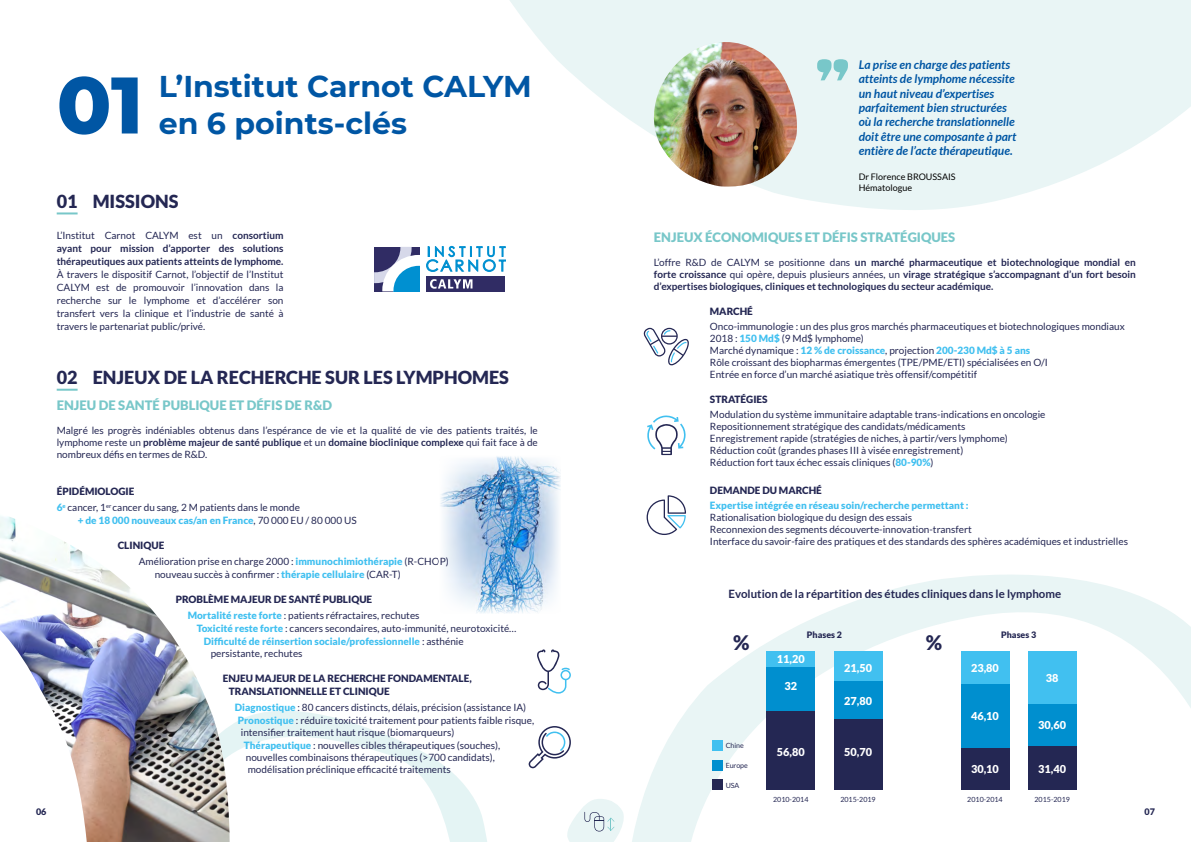
<style>
.page{position:relative;width:1191px;height:842px;background:#fff}
.page>*{position:absolute;margin:0;border:0;box-sizing:border-box;transform-origin:0 0}
.t1{font:800 80px "Montserrat";color:#0056a4}
.t2{font:700 30px "Montserrat";color:#0056a4}
.t3{font:900 20px "Lato";color:#242753}
.t4{font:900 18px "Lato";color:#242753}
.t5{font:900 13px "Lato";color:#78c7c9}
.t6{font:italic 700 12px/14.4px "Lato";color:#0056a4}
.t7{font:700 11.5px "Lato";color:#242753}
.t8{font:900 10.9px "Lato";color:#fff}
.t9{font:10px/12px "Lato";color:#242753}
.t10{font:700 10px/12px "Lato";color:#242753;text-align:justify}
.t11{font:900 10px/13px "Lato";color:#41c0f0}
.t12{font:900 10px/13px "Lato";color:#242753}
.t13{font:9px/10.8px "Lato";color:#000}
.t14{font:900 9px "Lato";color:#242753}
.t15{font:900 8.9px "Lato";color:#242753}
.t16{font:7.1px "Lato";color:#242753}
.s1{font-weight:400}
.s2{font-weight:700}
.s3{font-weight:900}
.s4{font-weight:900;color:#41c0f0}
.s5{font-weight:400;color:#242753}
</style>
<div class="page">
<svg style="left:510px;top:0;width:681px;height:210px;fill:#e9f5f5"></svg>
<svg style="left:632px;top:574px;width:559px;height:268px"></svg>
<svg style="left:230px;top:711px;width:257px;height:131px"></svg>
<hr style="left:57px;top:212px;width:21px;height:2px;background:#78c7c9">
<hr style="left:57px;top:389px;width:21px;height:2px;background:#78c7c9">
<img style="left:0;top:516px;width:230px;height:326px">
<svg style="left:647px;top:415px;width:39px;height:40px"></svg>
<svg style="left:646px;top:495px;width:40px;height:40px"></svg>
<svg style="left:643px;top:328px;width:46px;height:37px"></svg>
<svg style="left:537px;top:649px;width:34px;height:45px"></svg>
<svg style="left:528px;top:726px;width:43px;height:42px"></svg>
<div style="left:427px;top:276px;width:78px;height:16px;background:#302c64"></div>
<svg style="left:430px;top:279px;width:42px;height:10px"></svg>
<svg style="left:374px;top:247px;width:46px;height:44px"></svg>
<svg style="left:426px;top:246px;width:80px;height:26px"></svg>
<img style="left:440px;top:456px;width:121px;height:157px">
<div style="left:766px;top:651px;width:49px;height:16px;background:#41c0f0"></div>
<div style="left:834px;top:651px;width:48px;height:30px;background:#41c0f0"></div>
<div style="left:766px;top:667px;width:49px;height:44px;background:#008fcf"></div>
<div style="left:834px;top:681px;width:48px;height:39px;background:#008fcf"></div>
<div style="left:766px;top:711px;width:49px;height:79px;background:#242753"></div>
<div style="left:834px;top:720px;width:48px;height:70px;background:#242753"></div>
<div style="left:712px;top:780px;width:10px;height:10px;background:#242753"></div>
<div style="left:712px;top:760px;width:10px;height:10px;background:#008fcf"></div>
<div style="left:712px;top:740px;width:10px;height:10px;background:#41c0f0"></div>
<div style="left:960px;top:651px;width:49px;height:33px;background:#41c0f0"></div>
<div style="left:1028px;top:651px;width:48px;height:53px;background:#41c0f0"></div>
<div style="left:960px;top:684px;width:49px;height:64px;background:#008fcf"></div>
<div style="left:1028px;top:704px;width:48px;height:42px;background:#008fcf"></div>
<div style="left:960px;top:748px;width:49px;height:42px;background:#242753"></div>
<div style="left:1028px;top:746px;width:48px;height:44px;background:#242753"></div>
<svg style="left:817px;top:59px;width:31px;height:21px"></svg>
<svg style="left:643px;top:34px;width:155px;height:153px;background:#eaf5f5"></svg>
<img style="left:645px;top:42px;width:153px;height:145px">
<svg style="left:567px;top:799px;width:57px;height:43px"></svg>
<h1 class="t1" style="left:57px;top:46px;width:88px">01</h1>
<h2 class="t2" style="left:159px;top:65px;width:374px">L’Institut Carnot CALYM</h2>
<h2 class="t2" style="left:159px;top:101px;width:250px">en 6 points-clés</h2>
<h3 class="t4" style="left:57px;top:191px;width:123px">01 MISSIONS</h3>
<p class="t10" style="left:57px;top:229px;width:228px;line-height:13px"><span class="s1">L’Institut Carnot CALYM est un</span> consortium ayant pour mission d’apporter des solutions thérapeutiques aux patients atteints de lymphome.</p>
<p class="t9" style="left:57px;top:268px;width:228px;line-height:13px;text-align:justify">À travers le dispositif Carnot, l’objectif de l’Institut CALYM est de promouvoir l’innovation dans la recherche sur le lymphome et d’accélérer son transfert vers la clinique et l’industrie de santé à travers le partenariat public/privé.</p>
<h3 class="t4" style="left:57px;top:367px;width:454px">02 ENJEUX DE LA RECHERCHE SUR LES LYMPHOMES</h3>
<h3 class="t5" style="left:57px;top:398px;width:277px">ENJEU DE SANTÉ PUBLIQUE ET DÉFIS DE R&amp;D</h3>
<p class="t9" style="left:57px;top:424px;width:482px;text-align:justify">Malgré les progrès indéniables obtenus dans l’espérance de vie et la qualité de vie des patients traités, le lymphome reste un <span class="s2">problème majeur de santé publique</span> et un <span class="s2">domaine bioclinique complexe</span> qui fait face à de nombreux défis en termes de R&amp;D.</p>
<p class="t9" style="left:57px;top:484px;width:245px;line-height:15.8px"><span class="s3">ÉPIDÉMIOLOGIE<br></span><span class="s4">6</span><sup>e</sup> cancer, 1<sup>er</sup> cancer du sang, 2 M patients dans le monde</p>
<p class="t11" style="left:78px;top:514px;width:280px">+ de 18 000 nouveaux cas/an en France<span class="s5">, 70 000 EU / 80 000 US</span></p>
<p class="t9" style="left:139px;top:537px;width:312px;line-height:15.8px;text-indent:-21px"><span class="s3">CLINIQUE<br></span>Amélioration prise en charge 2000 : <span class="s4">immunochimiothérapie</span> (R-CHOP)</p>
<p class="t9" style="left:155px;top:568px;width:248px">nouveau succès à confirmer : <span class="s4">thérapie cellulaire</span> (CAR-T)</p>
<p class="t9" style="left:188px;top:591px;width:233px;line-height:15.8px;text-indent:-12px"><span class="s3">PROBLÈME MAJEUR DE SANTÉ PUBLIQUE<br></span><span class="s4">Mortalité reste forte</span> : patients réfractaires, rechutes</p>
<p class="t11" style="left:204px;top:621px;width:314px;text-indent:-7px">Toxicité reste forte <span class="s5">: cancers secondaires, auto-immunité, neurotoxicité…<br></span>Difficulté de réinsertion sociale/professionnelle <span class="s5">: asthénie</span></p>
<p class="t9" style="left:211px;top:647px;width:93px">persistante, rechutes</p>
<p class="t12" style="left:229px;top:671px;width:244px;text-indent:-6px">ENJEU MAJEUR DE LA RECHERCHE FONDAMENTALE,<br>TRANSLATIONNELLE ET CLINIQUE</p>
<p class="t9" style="left:238px;top:700px;width:298px;line-height:13px;text-indent:-3px"><span class="s4">Diagnostique</span> : 80 cancers distincts, délais, précision (assistance IA)<br><span class="s4">Pronostique</span> : réduire toxicité traitement pour patients faible risque,</p>
<p class="t9" style="left:244px;top:725px;width:258px;line-height:13px;text-indent:-3px">intensifier traitement haut risque (biomarqueurs)<br><span class="s4">Thérapeutique</span> : nouvelles cibles thérapeutiques (souches),</p>
<p class="t9" style="left:246px;top:751px;width:251px">nouvelles combinaisons thérapeutiques (&gt;700 candidats), modélisation préclinique efficacité traitements</p>
<p class="t6" style="left:858px;top:58px;width:159px">La prise en charge des patients atteints de lymphome nécessite un haut niveau d’expertises parfaitement bien structurées où la recherche translationnelle doit être une composante à part entière de l’acte thérapeutique.</p>
<p class="t13" style="left:858px;top:172px;width:98px">Dr Florence BROUSSAIS<br>Hématologue</p>
<h3 class="t5" style="left:654px;top:229px;width:303px">ENJEUX ÉCONOMIQUES ET DÉFIS STRATÉGIQUES</h3>
<p class="t10" style="left:654px;top:256px;width:483px"><span class="s1">L’offre R&amp;D de CALYM se positionne dans</span> un marché pharmaceutique et biotechnologique mondial en forte croissance <span class="s1">qui opère, depuis plusieurs années, un</span> virage stratégique s’accompagnant d’un fort besoin d’expertises biologiques, cliniques et technologiques du secteur académique.</p>
<p class="t12" style="left:710px;top:304px;width:44px">MARCHÉ</p>
<p class="t9" style="left:710px;top:320px;width:416px">Onco-immunologie : un des plus gros marchés pharmaceutiques et biotechnologiques mondiaux 2018 : <span class="s4">150 Md$</span> (9 Md$ lymphome)<br>Marché dynamique : <span class="s4">12 % de croissance</span>, projection <span class="s4">200-230 Md$ à 5 ans<br></span>Rôle croissant des biopharmas émergentes (TPE/PME/ETI) spécialisées en O/I<br>Entrée en force d’un marché asiatique très offensif/compétitif</p>
<p class="t12" style="left:710px;top:392px;width:59px">STRATÉGIES</p>
<p class="t9" style="left:710px;top:408px;width:337px">Modulation du système immunitaire adaptable trans-indications en oncologie Repositionnement stratégique des candidats/médicaments<br>Enregistrement rapide (stratégies de niches, à partir/vers lymphome)<br>Réduction coût (grandes phases III à visée enregistrement)<br>Réduction fort taux échec essais cliniques (<span class="s4">80-90%</span>)</p>
<p class="t12" style="left:710px;top:484px;width:113px">DEMANDE DU MARCHÉ</p>
<p class="t11" style="left:710px;top:499px;width:260px">Expertise intégrée en réseau soin/recherche permettant :</p>
<p class="t9" style="left:710px;top:511px;width:419px">Rationalisation biologique du design des essais<br>Reconnexion des segments découverte-innovation-transfert<br>Interface du savoir-faire des pratiques et des standards des sphères académiques et industrielles</p>
<p class="t7" style="left:728px;top:587px;width:334px">Evolution de la répartition des études cliniques dans le lymphome</p>
<h3 class="t3" style="left:733px;top:630px;width:18px">%</h3>
<p class="t15" style="left:807px;top:630px;width:37px">Phases 2</p>
<h3 class="t3" style="left:925px;top:630px;width:18px">%</h3>
<p class="t15" style="left:1001px;top:630px;width:37px">Phases 3</p>
<p class="t8" style="left:777px;top:653px;width:29px">11,20</p>
<p class="t8" style="left:784px;top:680px;width:14px">32</p>
<p class="t8" style="left:844px;top:662px;width:29px">21,50</p>
<p class="t8" style="left:971px;top:662px;width:29px">23,80</p>
<p class="t8" style="left:1046px;top:672px;width:14px">38</p>
<p class="t8" style="left:844px;top:694px;width:29px">27,80</p>
<p class="t8" style="left:971px;top:709px;width:29px">46,10</p>
<p class="t8" style="left:1038px;top:719px;width:29px">30,60</p>
<p class="t16" style="left:725px;top:742px;width:20px">Chine</p>
<p class="t8" style="left:777px;top:746px;width:29px">56,80</p>
<p class="t8" style="left:844px;top:746px;width:29px">50,70</p>
<p class="t16" style="left:725px;top:761px;width:24px">Europe</p>
<p class="t8" style="left:971px;top:762px;width:29px">30,10</p>
<p class="t8" style="left:1038px;top:762px;width:29px">31,40</p>
<p class="t16" style="left:725px;top:781px;width:15px">USA</p>
<p class="t16" style="left:773px;top:795px;width:37px">2010-2014</p>
<p class="t16" style="left:840px;top:795px;width:37px">2015-2019</p>
<p class="t16" style="left:967px;top:795px;width:37px">2010-2014</p>
<p class="t16" style="left:1034px;top:795px;width:37px">2015-2019</p>
<p class="t14" style="left:36px;top:807px;width:12px">06</p>
<p class="t14" style="left:1144px;top:807px;width:12px">07</p>
</div>
